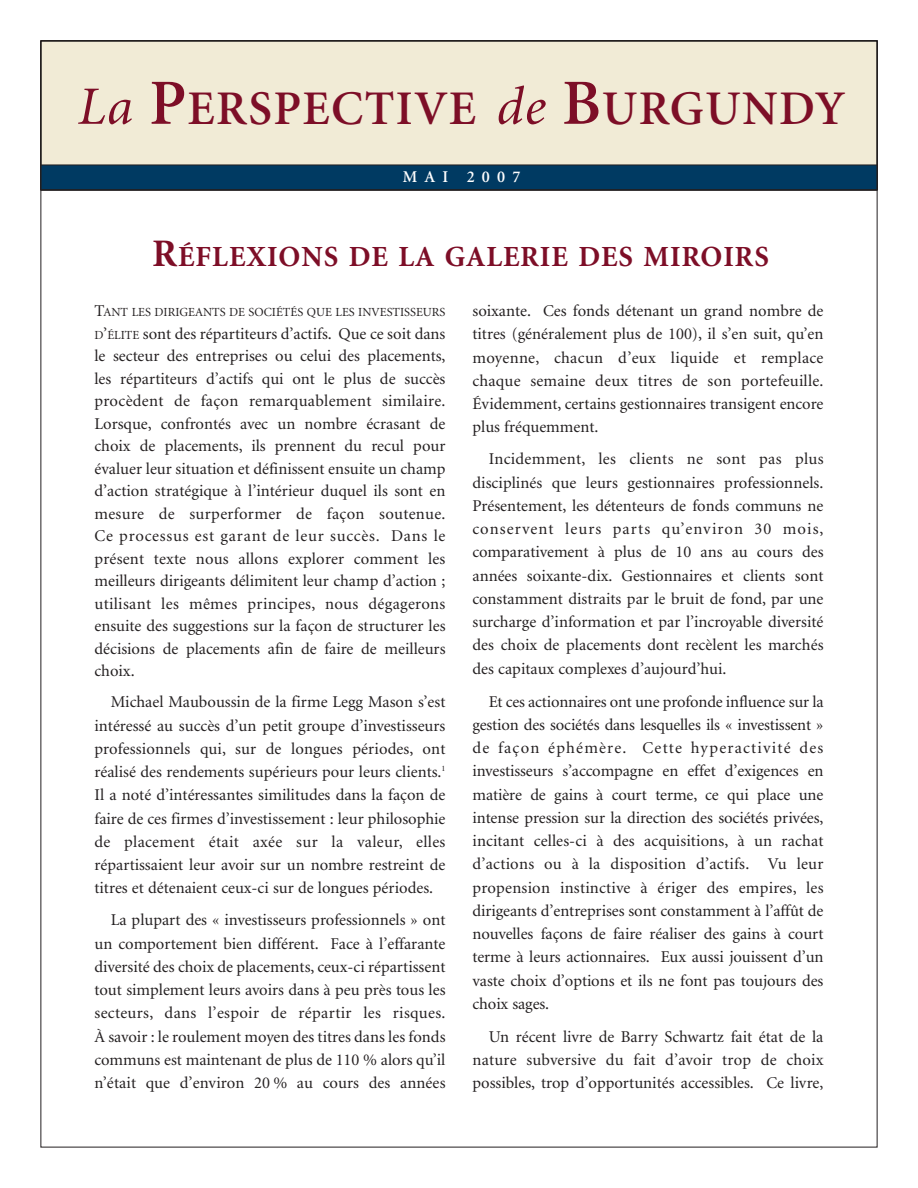
<style>
.page{position:relative;width:918px;height:1188px;background:#fff}
.page>*{position:absolute;margin:0;border:0;box-sizing:border-box;transform-origin:0 0}
.t1{font:600 48.3px "Minion";letter-spacing:.03em;color:#7d0e27}
.t2{font:700 29.25px "Minion";letter-spacing:.03em;color:#7d0e27}
.t3{font:16.5px/23.2px "Minion";color:#231f20;text-align:justify}
.t4{font:600 16.5px "Minion";letter-spacing:.435em;color:#fff}
.t5{font:12.3px "Minion";color:#231f20}
.s1{font-weight:400;font-style:italic;font-size:54px}
.s2{font-size:64.5px}
.s3{font-size:39px}
.s4{font-size:16.5px}
.s5{font-size:12.3px}
</style>
<div class="page">
<div style="left:40px;top:40px;width:838px;height:151px;background:#f1ebd6"></div>
<div style="left:41px;top:165px;width:836px;height:25px;background:#003a62"></div>
<div style="left:41px;top:165px;width:836px;height:25px;border:1px solid #231f20"></div>
<h1 class="t1" style="left:76px;top:89px;width:770px"><span class="s1">La</span> <span class="s2">P</span>ERSPECTIVE <span class="s1">de</span> <span class="s2">B</span>URGUNDY</h1>
<p class="t4" style="left:403px;top:170px;width:119px">MAI 2007</p>
<h2 class="t2" style="left:153px;top:245px;width:618px"><span class="s3">R</span>ÉFLEXIONS DE LA GALERIE DES MIROIRS</h2>
<p class="t5" style="left:94px;top:307px;width:353px"><span class="s4">T</span>ANT LES DIRIGEANTS DE SOCIÉTÉS QUE LES INVESTISSEURS</p>
<p class="t3" style="left:94px;top:323px;width:353px;line-height:22.5px"><span class="s5">D</span>’<span class="s5">ÉLITE</span> sont des répartiteurs d’actifs. Que ce soit dans le secteur des entreprises ou celui des placements, les répartiteurs d’actifs qui ont le plus de succès procèdent de façon remarquablement similaire.<br>Lorsque, confrontés avec un nombre écrasant de choix de placements, ils prennent du recul pour évaluer leur situation et définissent ensuite un champ d’action stratégique à l’intérieur duquel ils sont en mesure de surperformer de façon soutenue.<br>Ce processus est garant de leur succès. Dans le présent texte nous allons explorer comment les meilleurs dirigeants délimitent leur champ d’action ; utilisant les mêmes principes, nous dégagerons ensuite des suggestions sur la façon de structurer les décisions de placements afin de faire de meilleurs choix.</p>
<p class="t3" style="left:94px;top:692px;width:353px;text-indent:16px">Michael Mauboussin de la firme Legg Mason s’est intéressé au succès d’un petit groupe d’investisseurs professionnels qui, sur de longues périodes, ont réalisé des rendements supérieurs pour leurs clients.<sup>1<br></sup>Il a noté d’intéressantes similitudes dans la façon de faire de ces firmes d’investissement : leur philosophie de placement était axée sur la valeur, elles répartissaient leur avoir sur un nombre restreint de titres et détenaient ceux-ci sur de longues périodes.</p>
<p class="t3" style="left:94px;top:910px;width:353px;text-indent:16px">La plupart des « investisseurs professionnels » ont un comportement bien différent. Face à l’effarante diversité des choix de placements, ceux-ci répartissent tout simplement leurs avoirs dans à peu près tous les secteurs, dans l’espoir de répartir les risques.<br>À savoir : le roulement moyen des titres dans les fonds communs est maintenant de plus de 110 % alors qu’il n’était que d’environ 20 % au cours des années</p>
<p class="t3" style="left:473px;top:301px;width:353px">soixante. Ces fonds détenant un grand nombre de titres (généralement plus de 100), il s’en suit, qu’en moyenne, chacun d’eux liquide et remplace chaque semaine deux titres de son portefeuille.<br>Évidemment, certains gestionnaires transigent encore plus fréquemment.</p>
<p class="t3" style="left:473px;top:449px;width:353px;text-indent:16px">Incidemment, les clients ne sont pas plus disciplinés que leurs gestionnaires professionnels.<br>Présentement, les détenteurs de fonds communs ne conservent leurs parts qu’environ 30 mois, comparativement à plus de 10 ans au cours des années soixante-dix. Gestionnaires et clients sont constamment distraits par le bruit de fond, par une surcharge d’information et par l’incroyable diversité des choix de placements dont recèlent les marchés des capitaux complexes d’aujourd’hui.</p>
<p class="t3" style="left:473px;top:691px;width:353px;text-indent:16px">Et ces actionnaires ont une profonde influence sur la gestion des sociétés dans lesquelles ils « investissent » de façon éphémère. Cette hyperactivité des investisseurs s’accompagne en effet d’exigences en matière de gains à court terme, ce qui place une intense pression sur la direction des sociétés privées, incitant celles-ci à des acquisitions, à un rachat d’actions ou à la disposition d’actifs. Vu leur propension instinctive à ériger des empires, les dirigeants d’entreprises sont constamment à l’affût de nouvelles façons de faire réaliser des gains à court terme à leurs actionnaires. Eux aussi jouissent d’un vaste choix d’options et ils ne font pas toujours des choix sages.</p>
<p class="t3" style="left:473px;top:1026px;width:353px;text-indent:16px">Un récent livre de Barry Schwartz fait état de la nature subversive du fait d’avoir trop de choix possibles, trop d’opportunités accessibles. Ce livre,</p>
</div>
